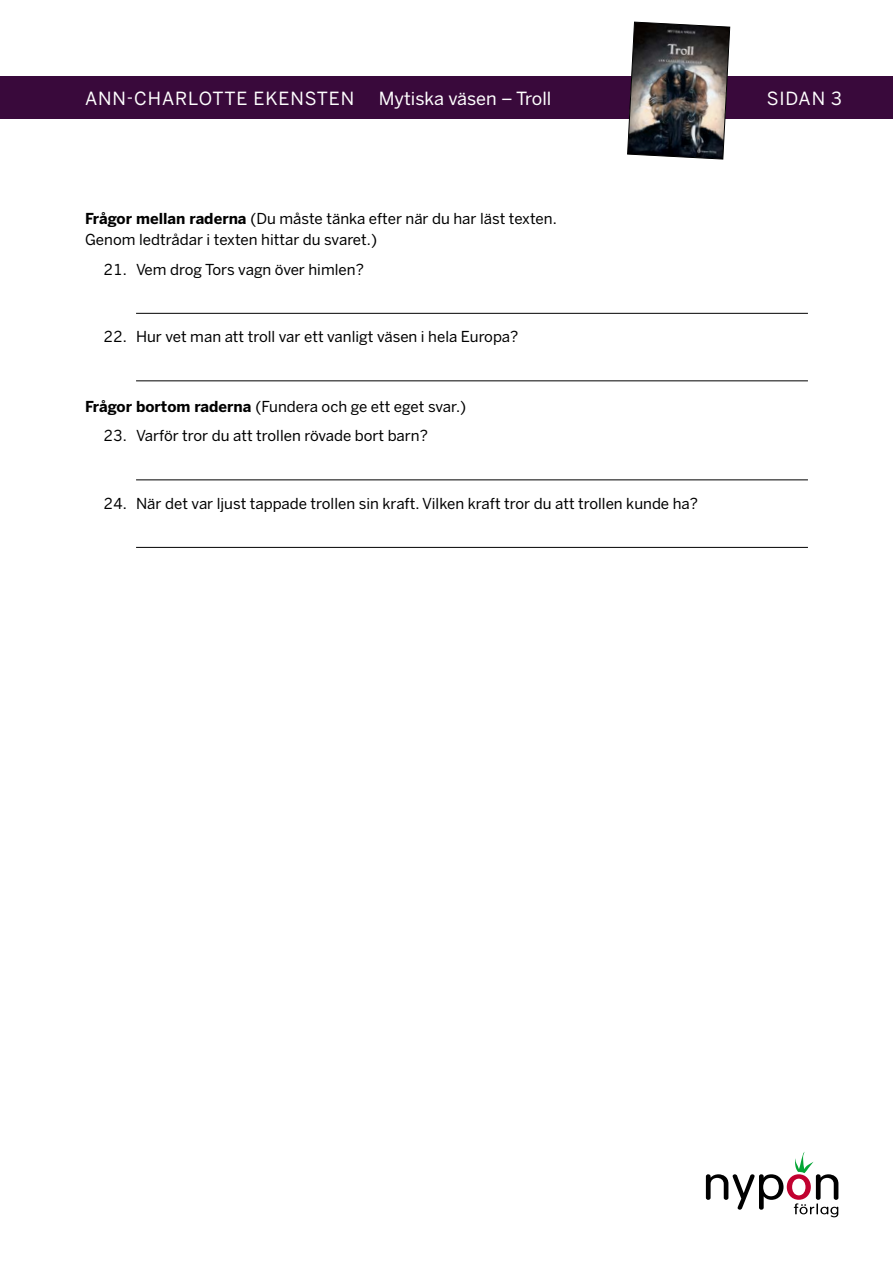
<style>
.page{position:relative;width:893px;height:1263px;background:#fff}
.page>*{position:absolute;margin:0;border:0;box-sizing:border-box;transform-origin:0 0}
.t1{font:18px "Benton Sans";letter-spacing:.015em;color:#fff}
.t2{font:18px "Benton Sans";letter-spacing:.05em;color:#fff}
.t3{font:15px/21px "Benton Sans";color:#000}
.s1{font-weight:700}
</style>
<div class="page">
<svg style="left:706px;top:1152px;width:132px;height:65px"></svg>
<div style="left:0;top:77px;width:893px;height:42px;background:#39093b"></div>
<img style="left:627px;top:21px;width:103px;height:139px">
<hr style="left:136px;top:313px;width:672px;height:1px;background:#000">
<hr style="left:136px;top:380px;width:672px;height:1px;background:#000">
<hr style="left:136px;top:479px;width:672px;height:1px;background:#000">
<hr style="left:136px;top:547px;width:672px;height:1px;background:#000">
<p class="t2" style="left:85px;top:87px;width:271px">ANN-CHARLOTTE EKENSTEN</p>
<p class="t1" style="left:379px;top:87px;width:174px">Mytiska väsen – Troll</p>
<p class="t1" style="left:767px;top:87px;width:77px">SIDAN 3</p>
<p class="t3" style="left:85px;top:209px;width:473px"><span class="s1">Frågor mellan raderna</span> (Du måste tänka efter när du har läst texten.<br>Genom ledtrådar i texten hittar du svaret.)</p>
<p class="t3" style="left:103px;top:259px;width:262px">21. Vem drog Tors vagn över himlen?</p>
<p class="t3" style="left:103px;top:327px;width:417px">22. Hur vet man att troll var ett vanligt väsen i hela Europa?</p>
<p class="t3" style="left:85px;top:396px;width:383px"><span class="s1">Frågor bortom raderna</span> (Fundera och ge ett eget svar.)</p>
<p class="t3" style="left:103px;top:426px;width:326px">23. Varför tror du att trollen rövade bort barn?</p>
<p class="t3" style="left:103px;top:493px;width:596px">24. När det var ljust tappade trollen sin kraft. Vilken kraft tror du att trollen kunde ha?</p>
</div>
